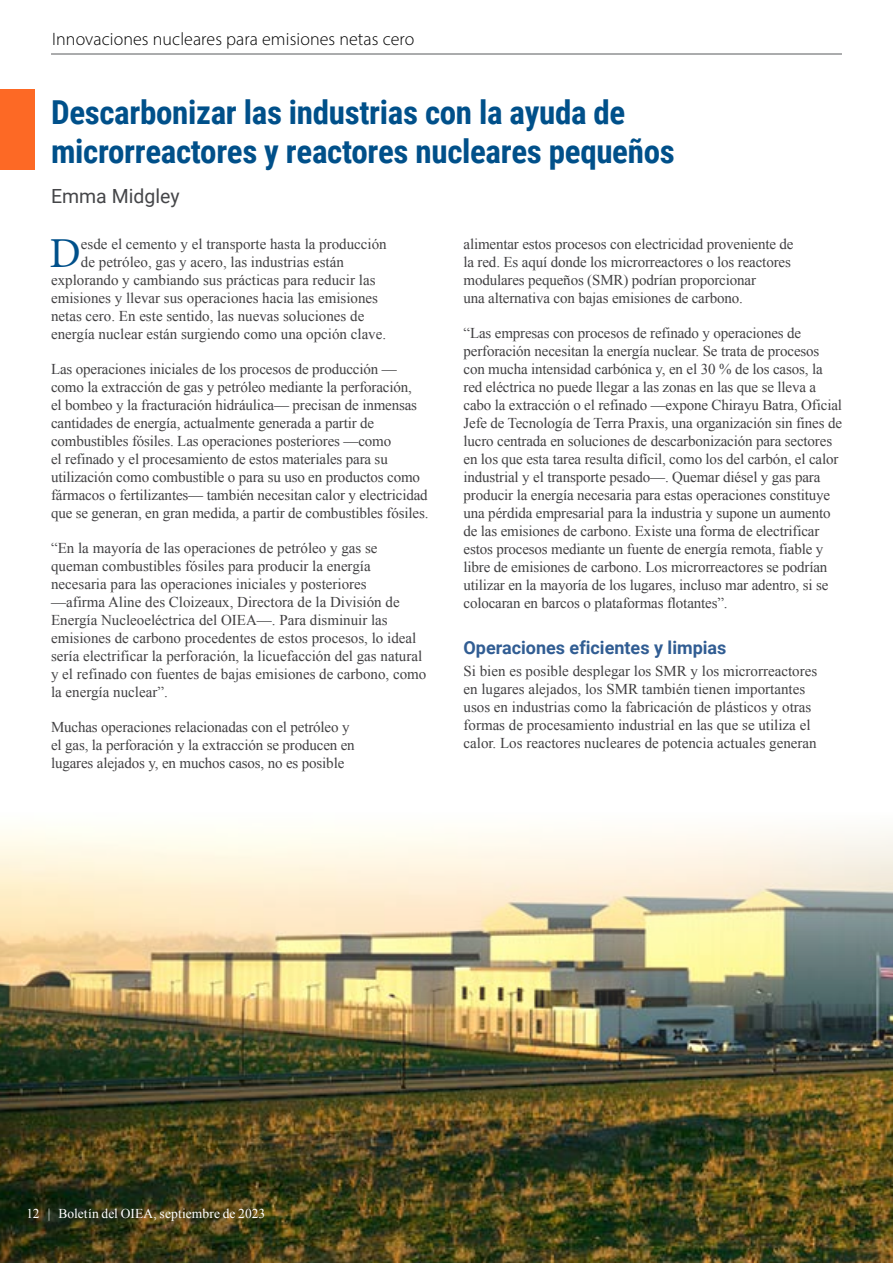
<style>
.page{position:relative;width:893px;height:1263px;background:#fff}
.page>*{position:absolute;margin:0;border:0;box-sizing:border-box;transform-origin:0 0}
.t1{font:42.75px "Minion Pro";color:#00508a}
.t2{font:700 33px/39px "Roboto Condensed";letter-spacing:-.01em;color:#00508a}
.t3{font:19.5px "Roboto";color:#454649}
.t4{font:300 18px "Myriad Pro";letter-spacing:.005em;color:#000}
.t5{font:700 18px "Roboto";color:#315d93}
.t6{font:15px/18px "Times New Roman";letter-spacing:-.01em;color:#414042}
.t7{font:13.5px "Times New Roman";letter-spacing:.005em;color:#fff}
</style>
<div class="page">
<div style="left:0;top:89px;width:34px;height:81px;background:#fd6925"></div>
<img style="left:0;top:828px;width:893px;height:435px">
<hr style="left:51px;top:54px;width:791px;height:1px;background:#58595b">
<p class="t4" style="left:52px;top:28px;width:364px">Innovaciones nucleares para emisiones netas cero</p>
<h2 class="t2" style="left:51px;top:91px;width:625px">Descarbonizar las industrias con la ayuda de microrreactores y reactores nucleares pequeños</h2>
<h3 class="t3" style="left:51px;top:183px;width:130px">Emma Midgley</h3>
<h1 class="t1" style="left:50px;top:224px;width:33px">D</h1>
<p class="t6" style="left:81px;top:234px;width:307px">esde el cemento y el transporte hasta la producción</p>
<p class="t6" style="left:463px;top:234px;width:331px">alimentar estos procesos con electricidad proveniente de la red. Es aquí donde los microrreactores o los reactores modulares pequeños (SMR) podrían proporcionar<br>una alternativa con bajas emisiones de carbono.</p>
<p class="t6" style="left:463px;top:323px;width:380px">“Las empresas con procesos de refinado y operaciones de perforación necesitan la energía nuclear. Se trata de procesos con mucha intensidad carbónica y, en el 30 % de los casos, la red eléctrica no puede llegar a las zonas en las que se lleva a cabo la extracción o el refinado —expone Chirayu Batra, Oficial Jefe de Tecnología de Terra Praxis, una organización sin fines de lucro centrada en soluciones de descarbonización para sectores en los que esta tarea resulta difícil, como los del carbón, el calor industrial y el transporte pesado—. Quemar diésel y gas para producir la energía necesaria para estas operaciones constituye una pérdida empresarial para la industria y supone un aumento de las emisiones de carbono. Existe una forma de electrificar estos procesos mediante un fuente de energía remota, fiable y libre de emisiones de carbono. Los microrreactores se podrían utilizar en la mayoría de los lugares, incluso mar adentro, si se colocaran en barcos o plataformas flotantes”.</p>
<p class="t5" style="left:463px;top:635px;width:265px">Operaciones eficientes y limpias</p>
<p class="t6" style="left:463px;top:662px;width:355px">Si bien es posible desplegar los SMR y los microrreactores en lugares alejados, los SMR también tienen importantes usos en industrias como la fabricación de plásticos y otras formas de procesamiento industrial en las que se utiliza el calor. Los reactores nucleares de potencia actuales generan</p>
<p class="t6" style="left:81px;top:252px;width:264px">de petróleo, gas y acero, las industrias están</p>
<p class="t6" style="left:51px;top:270px;width:326px">explorando y cambiando sus prácticas para reducir las</p>
<p class="t6" style="left:51px;top:288px;width:329px">emisiones y llevar sus operaciones hacia las emisiones</p>
<p class="t6" style="left:51px;top:306px;width:315px">netas cero. En este sentido, las nuevas soluciones de</p>
<p class="t6" style="left:51px;top:324px;width:337px">energía nuclear están surgiendo como una opción clave.</p>
<p class="t6" style="left:51px;top:359px;width:379px">Las operaciones iniciales de los procesos de producción — como la extracción de gas y petróleo mediante la perforación,<br>el bombeo y la fracturación hidráulica— precisan de inmensas cantidades de energía, actualmente generada a partir de combustibles fósiles. Las operaciones posteriores —como<br>el refinado y el procesamiento de estos materiales para su utilización como combustible o para su uso en productos como fármacos o fertilizantes— también necesitan calor y electricidad que se generan, en gran medida, a partir de combustibles fósiles.</p>
<p class="t6" style="left:51px;top:538px;width:377px">“En la mayoría de las operaciones de petróleo y gas se queman combustibles fósiles para producir la energía necesaria para las operaciones iniciales y posteriores<br>—afirma Aline des Cloizeaux, Directora de la División de Energía Nucleoeléctrica del OIEA—. Para disminuir las emisiones de carbono procedentes de estos procesos, lo ideal sería electrificar la perforación, la licuefacción del gas natural y el refinado con fuentes de bajas emisiones de carbono, como la energía nuclear”.</p>
<p class="t6" style="left:51px;top:717px;width:305px">Muchas operaciones relacionadas con el petróleo y el gas, la perforación y la extracción se producen en lugares alejados y, en muchos casos, no es posible</p>
<p class="t7" style="left:26px;top:1205px;width:240px">12 | Boletín del OIEA, septiembre de 2023</p>
</div>
